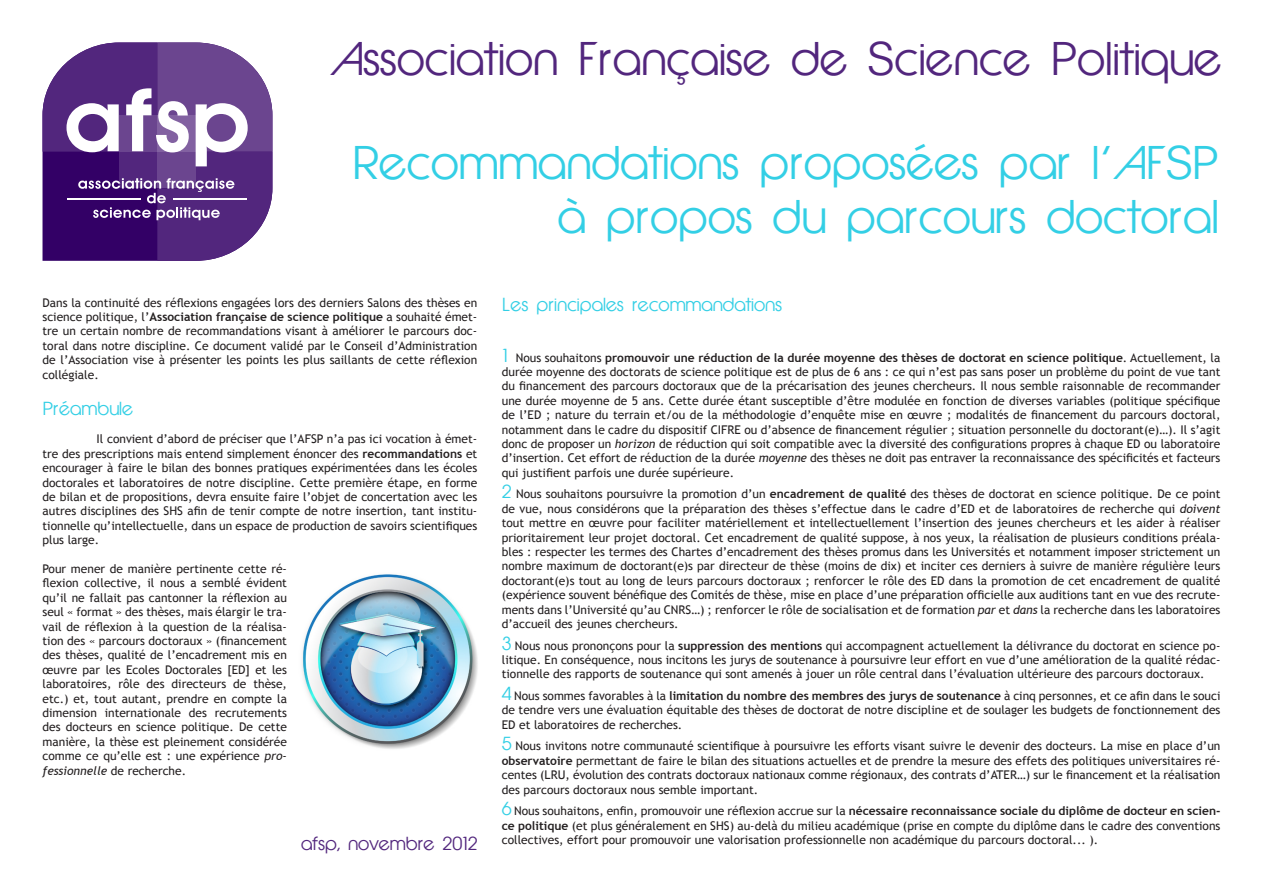
<style>
.page{position:relative;width:1263px;height:893px;background:#fff}
.page>*{position:absolute;margin:0;border:0;box-sizing:border-box;transform-origin:0 0}
.t1{font:45px/54px "Epic Fusion";letter-spacing:-.05em;color:#33cfe5;text-align:right}
.t2{font:45px "Epic Fusion";letter-spacing:-.05em;color:#52267d}
.t3{font:18px "Epic Fusion";letter-spacing:-.05em;color:#33cfe5}
.t4{font:18px "Epic Fusion";letter-spacing:-.05em;color:#52267d}
.t5{font:12px/14.4px "Trebuchet MS";color:#231f20;text-align:justify}
.s1{font-weight:700}
.s2{font-style:italic}
.s3{font-family:"Epic Fusion";font-size:18px;color:#33cfe5}
</style>
<div class="page">
<svg style="left:43px;top:43px;width:229px;height:218px"></svg>
<img style="left:302px;top:574px;width:176px;height:175px">
<p class="t2" style="left:330px;top:32px;width:895px">Association Française de Science Politique</p>
<p class="t1" style="left:352px;top:136px;width:870px">Recommandations proposées par l’AFSP à propos du parcours doctoral</p>
<p class="t5" style="left:43px;top:295px;width:436px">Dans la continuité des réflexions engagées lors des derniers Salons des thèses en science politique, l’<span class="s1">Association française de science politique</span> a souhaité émet&shy;tre un certain nombre de recommandations visant à améliorer le parcours doc&shy;toral dans notre discipline. Ce document validé par le Conseil d’Administration de l’Association vise à présenter les points les plus saillants de cette réflexion collégiale.</p>
<p class="t3" style="left:43px;top:397px;width:93px">Préambule</p>
<p class="t5" style="left:43px;top:432px;width:436px;text-indent:54px">Il convient d’abord de préciser que l’AFSP n’a pas ici vocation à émet&shy;tre des prescriptions mais entend simplement énoncer des <span class="s1">recommandations</span> et encourager à faire le bilan des bonnes pratiques expérimentées dans les écoles doctorales et laboratoires de notre discipline. Cette première étape, en forme de bilan et de propositions, devra ensuite faire l’objet de concertation avec les autres disciplines des SHS afin de tenir compte de notre insertion, tant institu&shy;tionnelle qu’intellectuelle, dans un espace de production de savoirs scientifiques plus large.</p>
<p class="t5" style="left:43px;top:562px;width:246px">Pour mener de manière pertinente cette ré&shy;flexion collective, il nous a semblé évident qu’il ne fallait pas cantonner la réflexion au seul « format » des thèses, mais élargir le tra&shy;vail de réflexion à la question de la réalisa&shy;tion des « parcours doctoraux » (financement des thèses, qualité de l’encadrement mis en œuvre par les Ecoles Doctorales [ED] et les laboratoires, rôle des directeurs de thèse, etc.) et, tout autant, prendre en compte la dimension internationale des recrutements des docteurs en science politique. De cette manière, la thèse est pleinement considérée comme ce qu’elle est : une expérience <span class="s2">pro&shy;fessionnelle</span> de recherche.</p>
<p class="t4" style="left:301px;top:833px;width:179px">afsp, novembre 2012</p>
<p class="t3" style="left:502px;top:294px;width:282px">Les principales recommandations</p>
<p class="t5" style="left:502px;top:350px;width:720px"><span class="s3">1</span> Nous souhaitons <span class="s1">promouvoir une réduction de la durée moyenne des thèses de doctorat en science politique</span>. Actuellement, la durée moyenne des doctorats de science politique est de plus de 6 ans : ce qui n’est pas sans poser un problème du point de vue tant du financement des parcours doctoraux que de la précarisation des jeunes chercheurs. Il nous semble raisonnable de recommander une durée moyenne de 5 ans. Cette durée étant susceptible d’être modulée en fonction de diverses variables (politique spécifique de l’ED ; nature du terrain et/ou de la méthodologie d’enquête mise en œuvre ; modalités de financement du parcours doctoral, notamment dans le cadre du dispositif CIFRE ou d’absence de financement régulier ; situation personnelle du doctorant(e)…). Il s’agit donc de proposer un <span class="s2">horizon</span> de réduction qui soit compatible avec la diversité des configurations propres à chaque ED ou laboratoire d’insertion. Cet effort de réduction de la durée <span class="s2">moyenne</span> des thèses ne doit pas entraver la reconnaissance des spécificités et facteurs qui justifient parfois une durée supérieure.</p>
<p class="t5" style="left:502px;top:487px;width:720px"><span class="s3">2</span> Nous souhaitons poursuivre la promotion d’un <span class="s1">encadrement de qualité</span> des thèses de doctorat en science politique. De ce point de vue, nous considérons que la préparation des thèses s’effectue dans le cadre d’ED et de laboratoires de recherche qui <span class="s2">doivent </span>tout mettre en œuvre pour faciliter matériellement et intellectuellement l’insertion des jeunes chercheurs et les aider à réaliser prioritairement leur projet doctoral. Cet encadrement de qualité suppose, à nos yeux, la réalisation de plusieurs conditions préala&shy;bles : respecter les termes des Chartes d’encadrement des thèses promus dans les Universités et notamment imposer strictement un nombre maximum de doctorant(e)s par directeur de thèse (moins de dix) et inciter ces derniers à suivre de manière régulière leurs doctorant(e)s tout au long de leurs parcours doctoraux ; renforcer le rôle des ED dans la promotion de cet encadrement de qualité (expérience souvent bénéfique des Comités de thèse, mise en place d’une préparation officielle aux auditions tant en vue des recrute&shy;ments dans l’Université qu’au CNRS…) ; renforcer le rôle de socialisation et de formation <span class="s2">par</span> et <span class="s2">dans</span> la recherche dans les laboratoires d’accueil des jeunes chercheurs.</p>
<p class="t5" style="left:502px;top:638px;width:720px"><span class="s3">3</span> Nous nous prononçons pour la <span class="s1">suppression des mentions</span> qui accompagnent actuellement la délivrance du doctorat en science po&shy;litique. En conséquence, nous incitons les jurys de soutenance à poursuivre leur effort en vue d’une amélioration de la qualité rédac&shy;tionnelle des rapports de soutenance qui sont amenés à jouer un rôle central dans l’évaluation ultérieure des parcours doctoraux.</p>
<p class="t5" style="left:502px;top:689px;width:720px"><span class="s3">4</span> Nous sommes favorables à la <span class="s1">limitation du nombre des membres des jurys de soutenance</span> à cinq personnes, et ce afin dans le souci de tendre vers une évaluation équitable des thèses de doctorat de notre discipline et de soulager les budgets de fonctionnement des ED et laboratoires de recherches.</p>
<p class="t5" style="left:502px;top:739px;width:720px"><span class="s3">5</span> Nous invitons notre communauté scientifique à poursuivre les efforts visant suivre le devenir des docteurs. La mise en place d’un <span class="s1">observatoire</span> permettant de faire le bilan des situations actuelles et de prendre la mesure des effets des politiques universitaires ré&shy;centes (LRU, évolution des contrats doctoraux nationaux comme régionaux, des contrats d’ATER…) sur le financement et la réalisation des parcours doctoraux nous semble important.</p>
<p class="t5" style="left:502px;top:804px;width:720px"><span class="s3">6</span> Nous souhaitons, enfin, promouvoir une réflexion accrue sur la <span class="s1">nécessaire reconnaissance sociale du diplôme de docteur en scien&shy;ce politique</span> (et plus généralement en SHS) au-delà du milieu académique (prise en compte du diplôme dans le cadre des conventions collectives, effort pour promouvoir une valorisation professionnelle non académique du parcours doctoral... ).</p>
</div>
